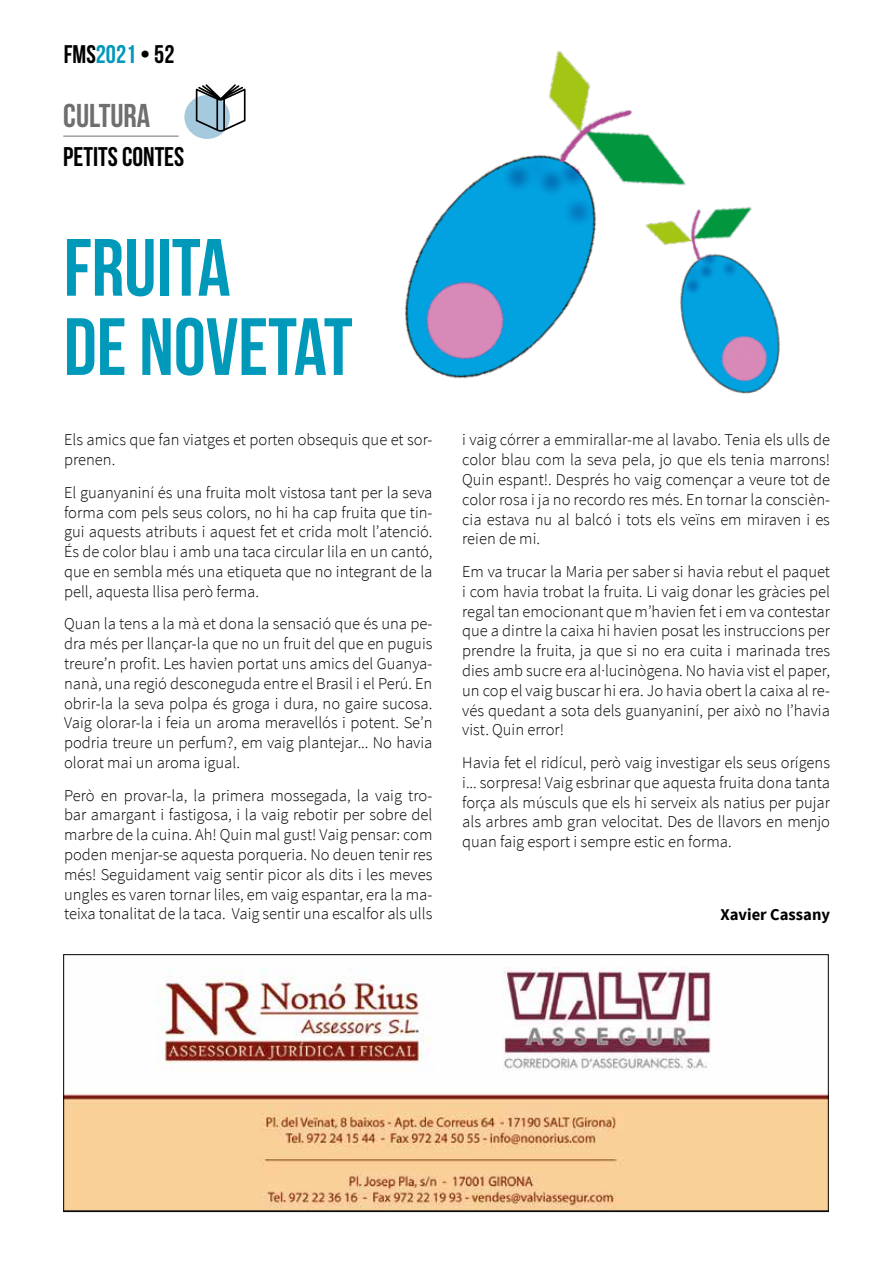
<style>
.page{position:relative;width:893px;height:1263px;background:#fff}
.page>*{position:absolute;margin:0;border:0;box-sizing:border-box;transform-origin:0 0}
.t1{font:81px/79.2px "Bebas Neue";color:#0099ba}
.t2{font:33px "Bebas Neue";color:#706f6f}
.t3{font:27px "Bebas Neue";color:#000}
.t4{font:25.5px "Bebas Neue";color:#000}
.t5{font:300 16.5px/19.8px "Source Sans Pro";color:#000;text-align:justify}
.t6{font:700 16.5px "Source Sans Pro";color:#000}
.s1{color:#0198ba}
</style>
<div class="page">
<div style="left:184px;top:95px;width:46px;height:44px;background:#a6cadd;border-radius:50%"></div>
<hr style="left:63px;top:136px;width:116px;height:1px;background:#706f6f">
<svg style="left:196px;top:84px;width:50px;height:48px"></svg>
<img style="left:404px;top:51px;width:248px;height:328px">
<svg style="left:65px;top:967px;width:762px;height:243px"></svg>
<div style="left:63px;top:954px;width:766px;height:258px;border:1px solid #000"></div>
<img style="left:629px;top:139px;width:152px;height:255px">
<h3 class="t4" style="left:64px;top:41px;width:112px">FMS<span class="s1">2021</span> • 52</h3>
<h2 class="t2" style="left:63px;top:97px;width:88px">CULTURA</h2>
<h3 class="t3" style="left:63px;top:142px;width:123px">PETITS CONTES</h3>
<h1 class="t1" style="left:64px;top:227px;width:290px">FRUITA<br>DE NOVETAT</h1>
<p class="t5" style="left:64px;top:430px;width:370px">Els amics que fan viatges et porten obsequis que et sor&shy;prenen.</p>
<p class="t5" style="left:64px;top:482px;width:370px">El guanyaniní és una fruita molt vistosa tant per la seva forma com pels seus colors, no hi ha cap fruita que tin&shy;gui aquests atributs i aquest fet et crida molt l’atenció.<br>És de color blau i amb una taca circular lila en un cantó, que en sembla més una etiqueta que no integrant de la pell, aquesta llisa però ferma.</p>
<p class="t5" style="left:64px;top:614px;width:370px">Quan la tens a la mà et dona la sensació que és una pe&shy;dra més per llançar-la que no un fruit del que en puguis treure’n profit. Les havien portat uns amics del Guanya&shy;nanà, una regió desconeguda entre el Brasil i el Perú. En obrir-la la seva polpa és groga i dura, no gaire sucosa.<br>Vaig olorar-la i feia un aroma meravellós i potent. Se’n podria treure un perfum?, em vaig plantejar... No havia olorat mai un aroma igual.</p>
<p class="t5" style="left:64px;top:785px;width:370px">Però en provar-la, la primera mossegada, la vaig tro&shy;bar amargant i fastigosa, i la vaig rebotir per sobre del marbre de la cuina. Ah! Quin mal gust! Vaig pensar: com poden menjar-se aquesta porqueria. No deuen tenir res més! Seguidament vaig sentir picor als dits i les meves ungles es varen tornar liles, em vaig espantar, era la ma&shy;teixa tonalitat de la taca. Vaig sentir una escalfor als ulls</p>
<p class="t5" style="left:462px;top:430px;width:369px">i vaig córrer a emmirallar-me al lavabo. Tenia els ulls de color blau com la seva pela, jo que els tenia marrons!<br>Quin espant!. Després ho vaig començar a veure tot de color rosa i ja no recordo res més. En tornar la conscièn&shy;cia estava nu al balcó i tots els veïns em miraven i es reien de mi.</p>
<p class="t5" style="left:462px;top:562px;width:369px">Em va trucar la Maria per saber si havia rebut el paquet i com havia trobat la fruita. Li vaig donar les gràcies pel regal tan emocionant que m’havien fet i em va contestar que a dintre la caixa hi havien posat les instruccions per prendre la fruita, ja que si no era cuita i marinada tres dies amb sucre era al·lucinògena. No havia vist el paper, un cop el vaig buscar hi era. Jo havia obert la caixa al re&shy;vés quedant a sota dels guanyaniní, per això no l’havia vist. Quin error!</p>
<p class="t5" style="left:462px;top:753px;width:369px">Havia fet el ridícul, però vaig investigar els seus orígens i... sorpresa! Vaig esbrinar que aquesta fruita dona tanta força als músculs que els hi serveix als natius per pujar als arbres amb gran velocitat. Des de llavors en menjo quan faig esport i sempre estic en forma.</p>
<p class="t6" style="left:720px;top:904px;width:111px">Xavier Cassany</p>
</div>
